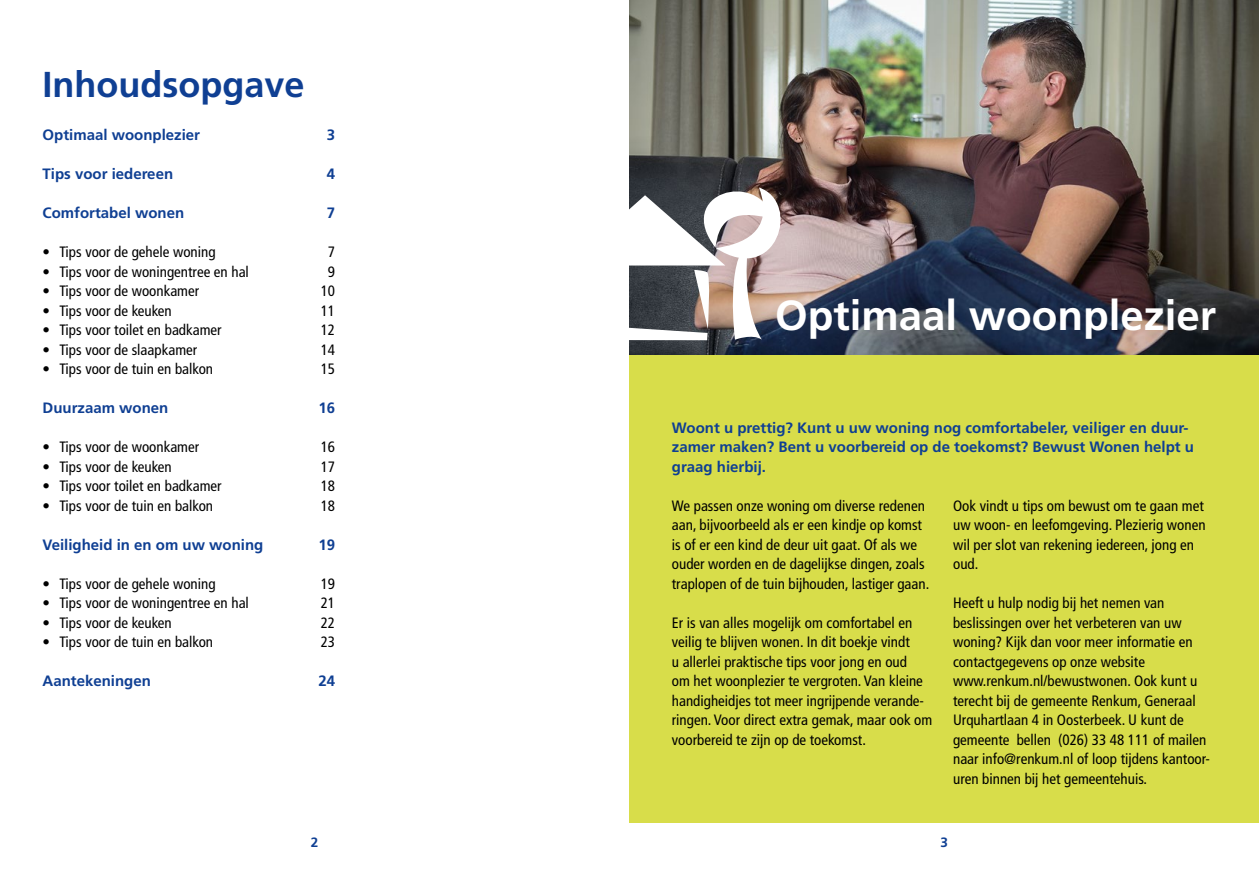
<style>
.page{position:relative;width:1259px;height:893px;background:#fff}
.page>*{position:absolute;margin:0;border:0;box-sizing:border-box;transform-origin:0 0}
.t1{font:700 42px "Frutiger LT Std";color:#fff}
.t2{font:700 36px "Frutiger LT Std";color:#0f3f93}
.t3{font:condensed 15px/19.5px "Frutiger LT Std";color:#000}
.t4{font:700 15px/19.5px "Frutiger LT Std";color:#0f3f93}
.t5{font:700 13.5px "Frutiger LT Std";color:#0f3f93}
</style>
<div class="page">
<div style="left:629px;top:354px;width:630px;height:469px;background:#d8dd4a"></div>
<img style="left:629px;top:0;width:630px;height:355px">
<svg style="left:629px;top:188px;width:151px;height:152px"></svg>
<h2 class="t2" style="left:43px;top:63px;width:264px">Inhoudsopgave</h2>
<p class="t4" style="left:43px;top:125px;width:159px">Optimaal woonplezier</p>
<p class="t4" style="left:327px;top:125px;width:10px">3</p>
<p class="t4" style="left:43px;top:164px;width:132px">Tips voor iedereen</p>
<p class="t4" style="left:327px;top:164px;width:10px">4</p>
<p class="t4" style="left:43px;top:203px;width:143px">Comfortabel wonen</p>
<p class="t4" style="left:327px;top:203px;width:10px">7</p>
<p class="t3" style="left:43px;top:242px;width:175px">• Tips voor de gehele woning</p>
<p class="t3" style="left:328px;top:242px;width:9px">7</p>
<p class="t3" style="left:43px;top:262px;width:208px">• Tips voor de woningentree en hal</p>
<p class="t3" style="left:328px;top:262px;width:9px">9</p>
<p class="t3" style="left:43px;top:281px;width:158px">• Tips voor de woonkamer</p>
<p class="t3" style="left:321px;top:281px;width:16px">10</p>
<p class="t3" style="left:43px;top:301px;width:131px">• Tips voor de keuken</p>
<p class="t3" style="left:321px;top:301px;width:16px">11</p>
<p class="t3" style="left:43px;top:320px;width:181px">• Tips voor toilet en badkamer</p>
<p class="t3" style="left:321px;top:320px;width:16px">12</p>
<p class="t3" style="left:43px;top:340px;width:156px">• Tips voor de slaapkamer</p>
<p class="t3" style="left:321px;top:340px;width:16px">14</p>
<p class="t3" style="left:43px;top:359px;width:172px">• Tips voor de tuin en balkon</p>
<p class="t3" style="left:321px;top:359px;width:16px">15</p>
<p class="t4" style="left:43px;top:398px;width:127px">Duurzaam wonen</p>
<p class="t4" style="left:318px;top:398px;width:18px">16</p>
<p class="t3" style="left:43px;top:437px;width:158px">• Tips voor de woonkamer</p>
<p class="t3" style="left:321px;top:437px;width:16px">16</p>
<p class="t3" style="left:43px;top:457px;width:131px">• Tips voor de keuken</p>
<p class="t3" style="left:321px;top:457px;width:16px">17</p>
<p class="t3" style="left:43px;top:476px;width:181px">• Tips voor toilet en badkamer</p>
<p class="t3" style="left:321px;top:476px;width:16px">18</p>
<p class="t3" style="left:43px;top:496px;width:172px">• Tips voor de tuin en balkon</p>
<p class="t3" style="left:321px;top:496px;width:16px">18</p>
<p class="t4" style="left:43px;top:535px;width:222px">Veiligheid in en om uw woning</p>
<p class="t4" style="left:318px;top:535px;width:18px">19</p>
<p class="t3" style="left:43px;top:574px;width:175px">• Tips voor de gehele woning</p>
<p class="t3" style="left:321px;top:574px;width:16px">19</p>
<p class="t3" style="left:43px;top:593px;width:208px">• Tips voor de woningentree en hal</p>
<p class="t3" style="left:321px;top:593px;width:16px">21</p>
<p class="t3" style="left:43px;top:613px;width:131px">• Tips voor de keuken</p>
<p class="t3" style="left:321px;top:613px;width:16px">22</p>
<p class="t3" style="left:43px;top:632px;width:172px">• Tips voor de tuin en balkon</p>
<p class="t3" style="left:321px;top:632px;width:16px">23</p>
<p class="t4" style="left:43px;top:671px;width:110px">Aantekeningen</p>
<p class="t4" style="left:318px;top:671px;width:18px">24</p>
<h1 class="t1" style="left:775px;top:291px;width:443px">Optimaal woonplezier</h1>
<p class="t4" style="left:672px;top:418px;width:524px">Woont u prettig? Kunt u uw woning nog comfortabeler, veiliger en duur&shy;zamer maken? Bent u voorbereid op de toekomst? Bewust Wonen helpt u graag hierbij.</p>
<p class="t3" style="left:672px;top:496px;width:259px">We passen onze woning om diverse redenen aan, bijvoorbeeld als er een kindje op komst is of er een kind de deur uit gaat. Of als we ouder worden en de dagelijkse dingen, zoals traplopen of de tuin bijhouden, lastiger gaan.</p>
<p class="t3" style="left:672px;top:613px;width:262px">Er is van alles mogelijk om comfortabel en veilig te blijven wonen. In dit boekje vindt<br>u allerlei praktische tips voor jong en oud<br>om het woonplezier te vergroten. Van kleine handigheidjes tot meer ingrijpende verande&shy;ringen. Voor direct extra gemak, maar ook om voorbereid te zijn op de toekomst.</p>
<p class="t3" style="left:953px;top:496px;width:254px">Ook vindt u tips om bewust om te gaan met uw woon- en leefomgeving. Plezierig wonen wil per slot van rekening iedereen, jong en oud.</p>
<p class="t3" style="left:953px;top:593px;width:258px">Heeft u hulp nodig bij het nemen van beslissingen over het verbeteren van uw woning? Kijk dan voor meer informatie en contactgegevens op onze website www.renkum.nl/bewustwonen. Ook kunt u terecht bij de gemeente Renkum, Generaal Urquhartlaan 4 in Oosterbeek. U kunt de gemeente bellen (026) 33 48 111 of mailen naar info@renkum.nl of loop tijdens kantoor&shy;uren binnen bij het gemeentehuis.</p>
<p class="t5" style="left:311px;top:834px;width:9px">2</p>
<p class="t5" style="left:940px;top:834px;width:9px">3</p>
</div>
